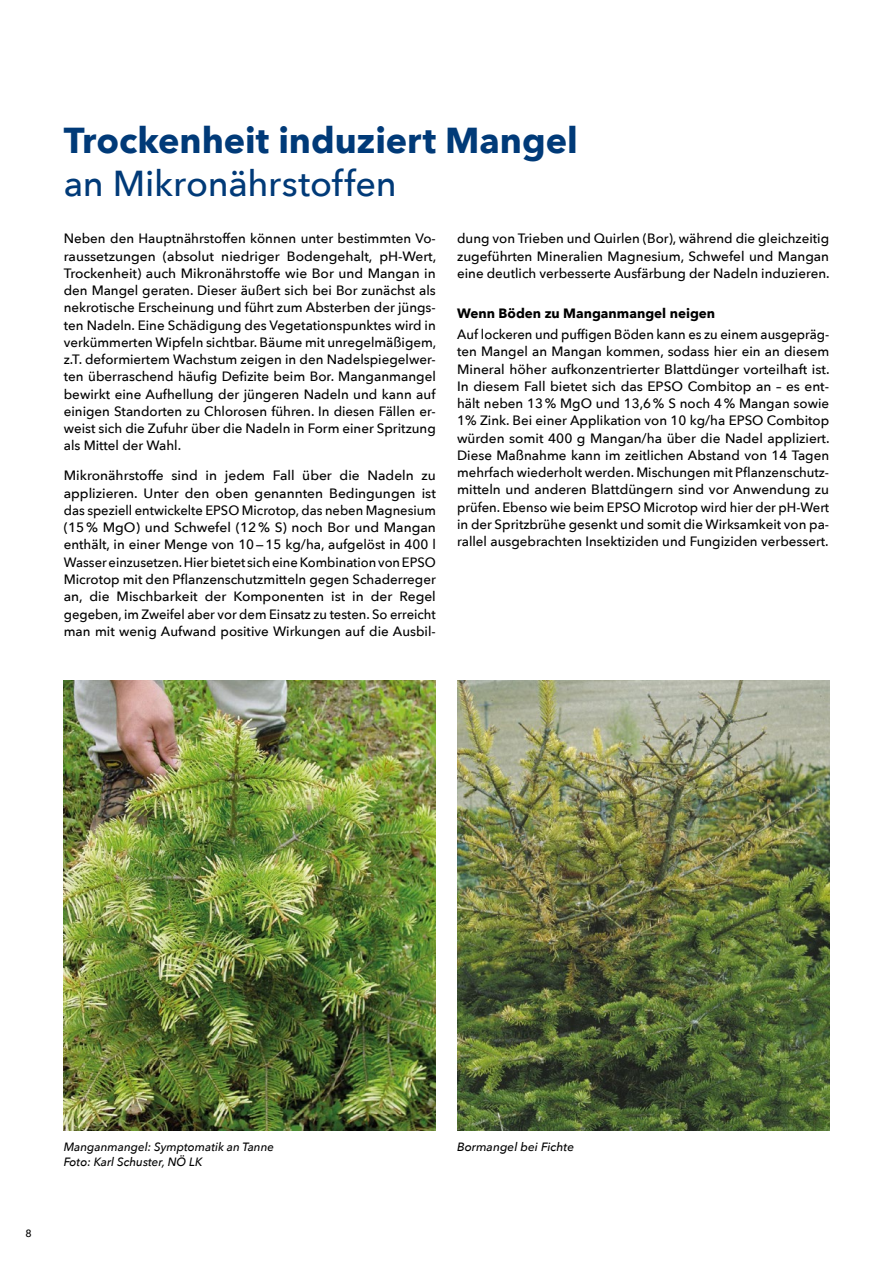
<style>
.page{position:relative;width:893px;height:1263px;background:#fff}
.page>*{position:absolute;margin:0;border:0;box-sizing:border-box;transform-origin:0 0}
.t1{font:700 36px "Avenir Next";color:#003a78}
.t2{font:500 36px "Avenir Next";letter-spacing:-.005em;color:#003a78}
.t3{font:500 13.5px/17.2px "Avenir Next";color:#000;text-align:justify}
.t4{font:700 13.5px "Avenir Next";color:#000}
.t5{font:italic 500 12px/14.4px "Avenir Next";color:#000}
.t6{font:500 10.5px "Avenir Next";color:#000}
</style>
<div class="page">
<img style="left:64px;top:680px;width:372px;height:450px">
<img style="left:457px;top:680px;width:373px;height:450px">
<h1 class="t1" style="left:64px;top:109px;width:515px">Trockenheit induziert Mangel</h1>
<h1 class="t2" style="left:64px;top:153px;width:335px">an Mikronährstoffen</h1>
<p class="t3" style="left:64px;top:230px;width:374px">Neben den Hauptnährstoffen können unter bestimmten Vo&shy;raussetzungen (absolut niedriger Bodengehalt, pH-Wert, Trockenheit) auch Mikronährstoffe wie Bor und Mangan in den Mangel geraten. Dieser äußert sich bei Bor zunächst als nekrotische Erscheinung und führt zum Absterben der jüngs&shy;ten Nadeln. Eine Schädigung des Vegetationspunktes wird in verkümmerten Wipfeln sichtbar. Bäume mit unregelmäßigem, z.T. deformiertem Wachstum zeigen in den Nadelspiegelwer&shy;ten überraschend häufig Defizite beim Bor. Manganmangel bewirkt eine Aufhellung der jüngeren Nadeln und kann auf einigen Standorten zu Chlorosen führen. In diesen Fällen er&shy;weist sich die Zufuhr über die Nadeln in Form einer Spritzung als Mittel der Wahl.</p>
<p class="t3" style="left:64px;top:467px;width:374px">Mikronährstoffe sind in jedem Fall über die Nadeln zu applizieren. Unter den oben genannten Bedingungen ist das speziell entwickelte EPSO Microtop, das neben Magnesium (15% MgO) und Schwefel (12% S) noch Bor und Mangan enthält, in einer Menge von 10—15 kg/ha, aufgelöst in 400 l Wasser einzusetzen. Hier bietet sich eine Kombination von EPSO Microtop mit den Pflanzenschutzmitteln gegen Schaderreger an, die Mischbarkeit der Komponenten ist in der Regel gegeben, im Zweifel aber vor dem Einsatz zu testen. So erreicht man mit wenig Aufwand positive Wirkungen auf die Ausbil-</p>
<p class="t3" style="left:457px;top:230px;width:374px">dung von Trieben und Quirlen (Bor), während die gleichzeitig zugeführten Mineralien Magnesium, Schwefel und Mangan eine deutlich verbesserte Ausfärbung der Nadeln induzieren.</p>
<p class="t4" style="left:457px;top:301px;width:260px">Wenn Böden zu Manganmangel neigen</p>
<p class="t3" style="left:457px;top:325px;width:374px">Auf lockeren und puffigen Böden kann es zu einem ausgepräg&shy;ten Mangel an Mangan kommen, sodass hier ein an diesem Mineral höher aufkonzentrierter Blattdünger vorteilhaft ist.<br>In diesem Fall bietet sich das EPSO Combitop an – es ent&shy;hält neben 13% MgO und 13,6% S noch 4% Mangan sowie 1% Zink. Bei einer Applikation von 10 kg/ha EPSO Combitop würden somit 400 g Mangan/ha über die Nadel appliziert.<br>Diese Maßnahme kann im zeitlichen Abstand von 14 Tagen mehrfach wiederholt werden. Mischungen mit Pflanzenschutz&shy;mitteln und anderen Blattdüngern sind vor Anwendung zu prüfen. Ebenso wie beim EPSO Microtop wird hier der pH-Wert in der Spritzbrühe gesenkt und somit die Wirksamkeit von pa&shy;rallel ausgebrachten Insektiziden und Fungiziden verbessert.</p>
<p class="t6" style="left:26px;top:1225px;width:8px">8</p>
<p class="t5" style="left:64px;top:1139px;width:212px">Manganmangel: Symptomatik an Tanne<br>Foto: Karl Schuster, NÖ LK</p>
<p class="t5" style="left:457px;top:1139px;width:118px">Bormangel bei Fichte</p>
</div>
